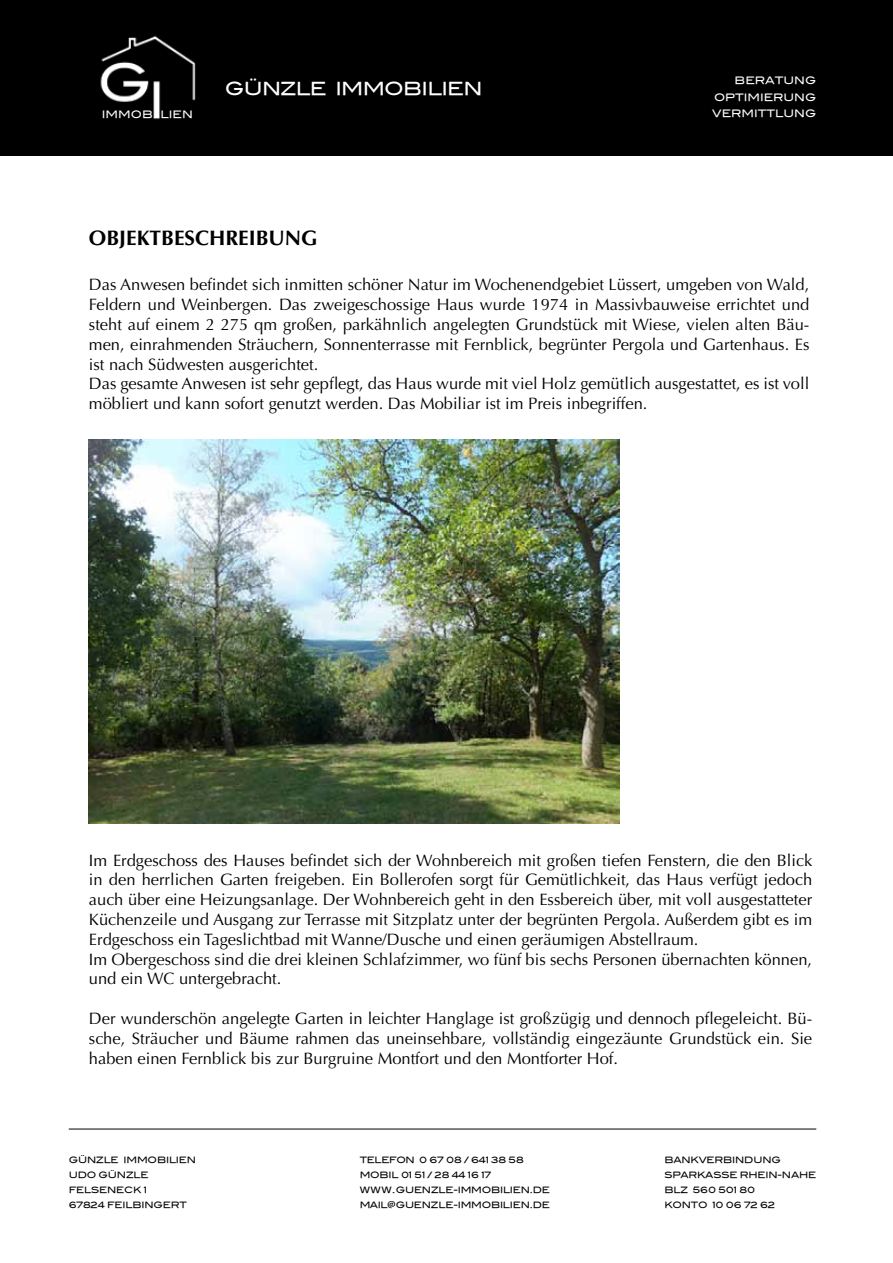
<style>
.page{position:relative;width:893px;height:1263px;background:#fff}
.page>*{position:absolute;margin:0;border:0;box-sizing:border-box;transform-origin:0 0}
.t1{font:700 21px "Optima";color:#000}
.t2{font:18px "Blair Md ITCTT Medium";letter-spacing:-.04em;color:#fff}
.t3{font:16.5px/19.8px "Optima";color:#000}
.t4{font:10.2px/16.5px "Blair Md ITCTT Medium";color:#fff;text-align:justify}
.t5{font:8.7px/15px "Blair Md ITCTT Medium";letter-spacing:-.02em;color:#000}
.s1{font-size:10.5px}
</style>
<div class="page">
<img style="left:89px;top:440px;width:530px;height:383px">
<div style="left:0;top:0;width:893px;height:155px;background:#000"></div>
<hr style="left:69px;top:1129px;width:747px;height:1px;background:#000">
<p class="t4" style="left:102px;top:106px;width:93px">IMMOB LIEN</p>
<p class="t2" style="left:225px;top:77px;width:259px">GÜNZLE IMMOBILIEN</p>
<p class="t4" style="left:712px;top:72px;width:106px;text-indent:22px">BERATUNG OPTIMIERUNG VERMITTLUNG</p>
<p class="t1" style="left:89px;top:226px;width:230px">OBJEKTBESCHREIBUNG</p>
<p class="t3" style="left:89px;top:275px;width:722px">Das Anwesen befindet sich inmitten schöner Natur im Wochenendgebiet Lüssert, umgeben von Wald, Feldern und Weinbergen. Das zweigeschossige Haus wurde 1974 in Massivbauweise errichtet und steht auf einem 2 275 qm großen, parkähnlich angelegten Grundstück mit Wiese, vielen alten Bäu&shy;men, einrahmenden Sträuchern, Sonnenterrasse mit Fernblick, begrünter Pergola und Gartenhaus. Es ist nach Südwesten ausgerichtet.<br>Das gesamte Anwesen ist sehr gepflegt, das Haus wurde mit viel Holz gemütlich ausgestattet, es ist voll möbliert und kann sofort genutzt werden. Das Mobiliar ist im Preis inbegriffen.</p>
<p class="t3" style="left:89px;top:850px;width:725px">Im Erdgeschoss des Hauses befindet sich der Wohnbereich mit großen tiefen Fenstern, die den Blick in den herrlichen Garten freigeben. Ein Bollerofen sorgt für Gemütlichkeit, das Haus verfügt jedoch auch über eine Heizungsanlage. Der Wohnbereich geht in den Essbereich über, mit voll ausgestatteter Küchenzeile und Ausgang zur Terrasse mit Sitzplatz unter der begrünten Pergola. Außerdem gibt es im Erdgeschoss ein Tageslichtbad mit Wanne/Dusche und einen geräumigen Abstellraum.<br>Im Obergeschoss sind die drei kleinen Schlafzimmer, wo fünf bis sechs Personen übernachten können, und ein WC untergebracht.</p>
<p class="t3" style="left:89px;top:1009px;width:725px;text-align:justify">Der wunderschön angelegte Garten in leichter Hanglage ist großzügig und dennoch pflegeleicht. Bü&shy;sche, Sträucher und Bäume rahmen das uneinsehbare, vollständig eingezäunte Grundstück ein. Sie haben einen Fernblick bis zur Burgruine Montfort und den Montforter Hof.</p>
<p class="t5" style="left:69px;top:1152px;width:129px">GÜNZLE IMMOBILIEN<br>UDO GÜNZLE<br>FELSENECK 1<br>67824 FEILBINGERT</p>
<p class="t5" style="left:360px;top:1152px;width:192px">TELEFON 0 67 08 / 641 38 58<br>MOBIL 01 51 / 28 44 16 17<br>WWW.GUENZLE-IMMOBILIEN.DE<br>MAIL<span class="s1">@</span>GUENZLE-IMMOBILIEN.DE</p>
<p class="t5" style="left:664px;top:1152px;width:153px">BANKVERBINDUNG<br>SPARKASSE RHEIN-NAHE<br>BLZ 560 501 80<br>KONTO 10 06 72 62</p>
</div>
